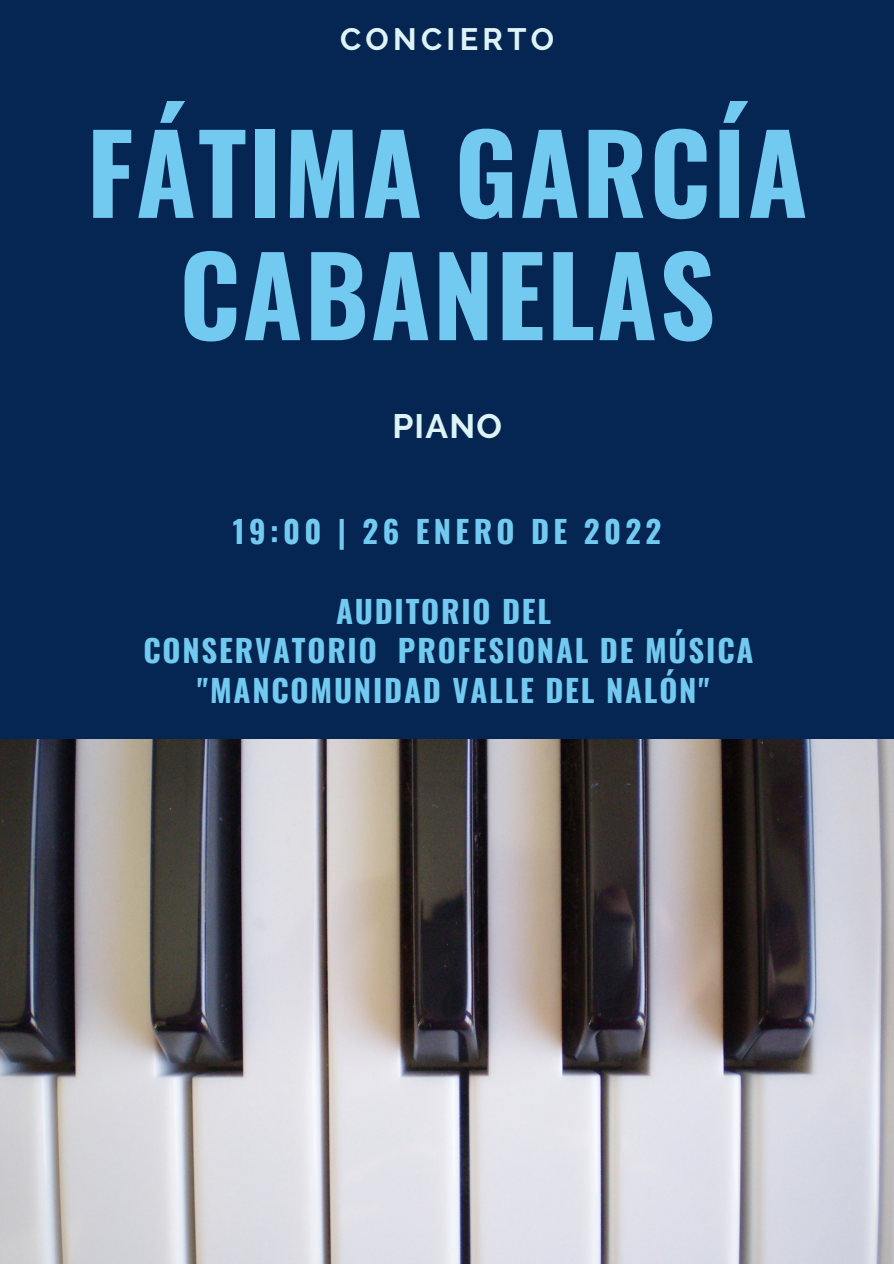
<style>
.page{position:relative;width:894px;height:1264px;background:#fff}
.page>*{position:absolute;margin:0;border:0;box-sizing:border-box;transform-origin:0 0}
.t1{font:700 108.6px/122.2px "Oswald";letter-spacing:.02em;color:#72caf1;text-align:center}
.t2{font:700 33.75px "Raleway";letter-spacing:.035em;color:#ddf3f6}
.t3{font:700 30.9px "Oswald";letter-spacing:.06em;color:#72caf1}
.t4{font:700 30.9px "Oswald";letter-spacing:.14em;color:#72caf1}
.t5{font:700 30.9px "Raleway";letter-spacing:.14em;color:#ddf3f6}
</style>
<div class="page">
<div style="left:0;top:0;width:893px;height:1263px;background:#052652"></div>
<img style="left:0;top:739px;width:893px;height:524px">
<p class="t5" style="left:340px;top:21px;width:215px">CONCIERTO</p>
<p class="t1" style="left:87px;top:108px;width:722px">FÁTIMA GARCÍA<br>CABANELAS</p>
<p class="t2" style="left:392px;top:406px;width:111px">PIANO</p>
<p class="t4" style="left:233px;top:507px;width:430px">19:00 | 26 ENERO DE 2022</p>
<p class="t3" style="left:336px;top:587px;width:216px">AUDITORIO DEL</p>
<p class="t3" style="left:143px;top:626px;width:611px">CONSERVATORIO PROFESIONAL DE MÚSICA</p>
<p class="t3" style="left:197px;top:666px;width:513px">"MANCOMUNIDAD VALLE DEL NALÓN"</p>
</div>
